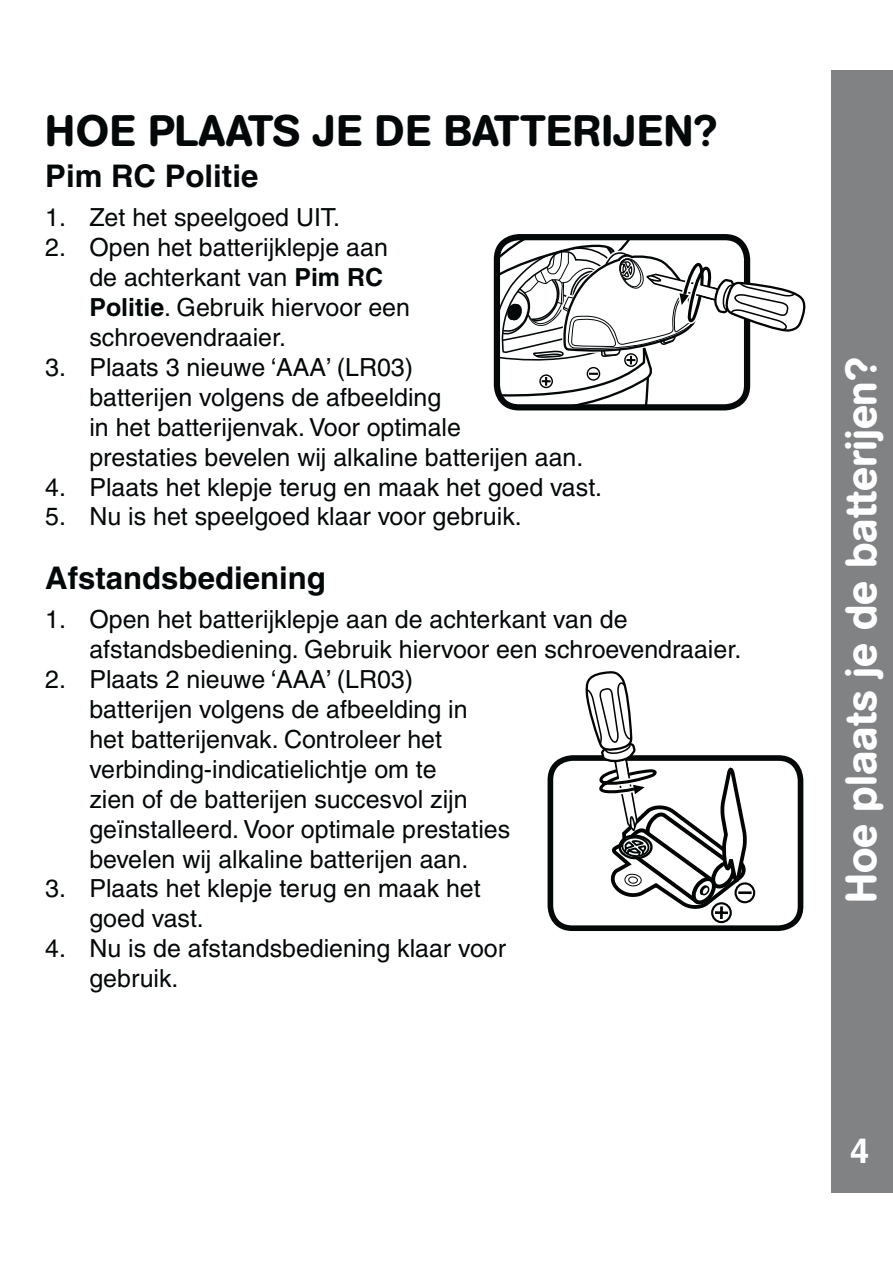
<style>
.page{position:relative;width:893px;height:1263px;background:#fff}
.page>*{position:absolute;margin:0;border:0;box-sizing:border-box;transform-origin:0 0}
.t1{font:500 43.65px "AG Book Rounded";color:#fff}
.t2{font:500 43.65px "AG Book Rounded";letter-spacing:.02em;color:#040809}
.t3{font:700 34.35px "Helvetica";color:#fff}
.t4{font:700 31.2px "Helvetica";color:#040809}
.t5{font:500 24.9px/30px "Helvetica";color:#040809}
.s1{font-weight:700}
</style>
<div class="page">
<div style="left:831px;top:70px;width:61px;height:1123px;background:#808284"></div>
<div style="left:547px;top:755px;width:256px;height:176px;border:6px solid #040809;border-radius:22px"></div>
<div style="left:711px;top:902px;width:21px;height:21px;border:2px solid #020303;border-radius:50%"></div>
<div style="left:734px;top:882px;width:21px;height:21px;border:2px solid #020303;border-radius:50%"></div>
<svg style="left:584px;top:671px;width:167px;height:248px"></svg>
<svg style="left:497px;top:234px;width:309px;height:177px"></svg>
<h1 class="t2" style="left:45px;top:114px;width:673px">HOE PLAATS JE DE BATTERIJEN?</h1>
<p class="t4" style="left:45px;top:164px;width:215px">Pim RC Politie</p>
<p class="t5" style="left:45px;top:205px;width:296px">1. Zet het speelgoed UIT.</p>
<p class="t5" style="left:89px;top:235px;width:322px;text-indent:-44px">2. Open het batterijklepje aan de achterkant van <span class="s1">Pim RC<br>Politie</span>. Gebruik hiervoor een schroevendraaier.</p>
<p class="t5" style="left:89px;top:354px;width:495px;text-indent:-44px">3. Plaats 3 nieuwe ‘AAA’ (LR03)<br>batterijen volgens de afbeelding<br>in het batterijenvak. Voor optimale<br>prestaties bevelen wij alkaline batterijen aan.</p>
<p class="t5" style="left:45px;top:474px;width:558px">4. Plaats het klepje terug en maak het goed vast.</p>
<p class="t5" style="left:45px;top:504px;width:478px">5. Nu is het speelgoed klaar voor gebruik.</p>
<p class="t4" style="left:45px;top:566px;width:282px">Afstandsbediening</p>
<p class="t5" style="left:89px;top:607px;width:653px;text-indent:-44px">1. Open het batterijklepje aan de achterkant van de afstandsbediening. Gebruik hiervoor een schroevendraaier.</p>
<p class="t5" style="left:89px;top:667px;width:422px;text-indent:-44px">2. Plaats 2 nieuwe ‘AAA’ (LR03) batterijen volgens de afbeelding in<br>het batterijenvak. Controleer het verbinding-indicatielichtje om te<br>zien of de batterijen succesvol zijn geïnstalleerd. Voor optimale prestaties bevelen wij alkaline batterijen aan.</p>
<p class="t5" style="left:89px;top:876px;width:393px;text-indent:-44px">3. Plaats het klepje terug en maak het goed vast.</p>
<p class="t5" style="left:89px;top:936px;width:418px;text-indent:-44px">4. Nu is de afstandsbediening klaar voor gebruik.</p>
<h1 class="t1" style="left:845px;top:903px;width:548px;rotate:-90deg">Hoe plaats je de batterijen?</h1>
<h2 class="t3" style="left:850px;top:1137px;width:21px">4</h2>
</div>
